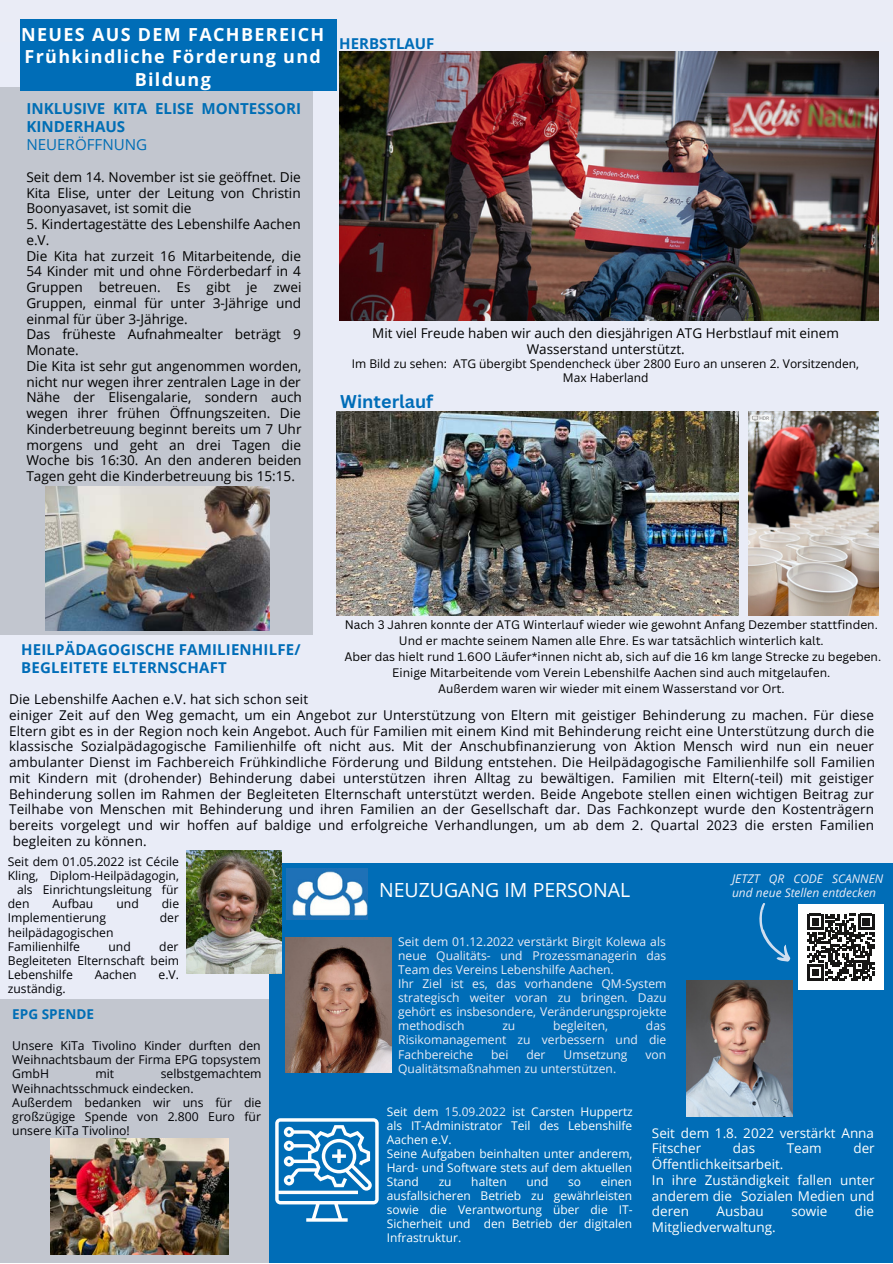
<style>
.page{position:relative;width:893px;height:1264px;background:#fff}
.page>*{position:absolute;margin:0;border:0;box-sizing:border-box;transform-origin:0 0}
.t1{font:19.5px "Open Sans";color:#fff}
.t2{font:700 18px/22.5px "Open Sans";letter-spacing:.075em;color:#fff;text-align:center}
.t3{font:700 18px "Canva Sans";color:#006db8}
.t4{font:700 15.15px/18px "Open Sans";color:#006eb5}
.t5{font:15.15px "Open Sans";color:#006eb5}
.t6{font:700 15px/18px "Open Sans";letter-spacing:.01em;color:#006db8}
.t7{font:13.65px/15.8px "Open Sans";color:#000;text-align:justify}
.t8{font:13.5px/15.8px "Open Sans";letter-spacing:.01em;color:#000105}
.t9{font:13.5px/15.8px "Open Sans";color:#fdfefe}
.t10{font:13.5px/16px "Open Sans";color:#000;text-align:center}
.t11{font:700 13.5px "Open Sans";color:#006eb5}
.t12{font:12.15px/14.2px "Open Sans";color:#000105;text-align:justify}
.t13{font:12.15px/14.1px "Open Sans";color:#eaecf6}
.t14{font:12px/16px "Canva Sans";color:#000;text-align:center}
.t15{font:12px/14px "Open Sans";color:#fdfefe}
.t16{font:12px/14px "Open Sans";color:#000;text-align:center}
.t17{font:italic 12px/14px "Open Sans";color:#e9ecf7}
.s1{color:#e9ecf7}
</style>
<div class="page">
<div style="left:0;top:0;width:892px;height:1262px;background:#e9ecf7"></div>
<div style="left:0;top:999px;width:274px;height:263px;background:#c2c6cf"></div>
<div style="left:270px;top:863px;width:622px;height:399px;background:#006db7"></div>
<img style="left:286px;top:937px;width:105px;height:135px">
<img style="left:286px;top:868px;width:81px;height:51px">
<div style="left:797px;top:904px;width:86px;height:86px;background:#fff"></div>
<svg style="left:807px;top:913px;width:67px;height:67px"></svg>
<img style="left:339px;top:52px;width:538px;height:268px">
<svg style="left:759px;top:903px;width:32px;height:59px"></svg>
<img style="left:336px;top:411px;width:402px;height:204px">
<img style="left:748px;top:411px;width:130px;height:204px">
<img style="left:686px;top:980px;width:106px;height:136px">
<div style="left:0;top:88px;width:313px;height:546px;background:#c2c6cf"></div>
<img style="left:46px;top:486px;width:223px;height:144px">
<img style="left:50px;top:1138px;width:178px;height:115px">
<div style="left:20px;top:19px;width:316px;height:72px;background:#006db7"></div>
<img style="left:186px;top:850px;width:96px;height:123px">
<svg style="left:275px;top:1118px;width:103px;height:103px"></svg>
<h2 class="t2" style="left:21px;top:23px;width:305px">NEUES AUS DEM FACHBEREICH<br>Frühkindliche Förderung und<br>Bildung</h2>
<p class="t4" style="left:26px;top:100px;width:276px">INKLUSIVE KITA ELISE MONTESSORI<br>KINDERHAUS</p>
<p class="t5" style="left:26px;top:134px;width:122px">NEUERÖFFNUNG</p>
<p class="t7" style="left:26px;top:169px;width:276px">Seit dem 14. November ist sie geöffnet. Die Kita Elise, unter der Leitung von Christin Boonyasavet, ist somit die</p>
<p class="t7" style="left:26px;top:216px;width:277px;text-align:left">5. Kindertagestätte des Lebenshilfe Aachen e.V.<br>Die Kita hat zurzeit 16 Mitarbeitende, die 54 Kinder mit und ohne Förderbedarf in 4<br>Gruppen betreuen. Es gibt je zwei Gruppen, einmal für unter 3-Jährige und einmal für über 3-Jährige.<br>Das früheste Aufnahmealter beträgt 9<br>Monate.<br>Die Kita ist sehr gut angenommen worden, nicht nur wegen ihrer zentralen Lage in der Nähe der Elisengalarie, sondern auch wegen ihrer frühen Öffnungszeiten. Die Kinderbetreuung beginnt bereits um 7 Uhr morgens und geht an drei Tagen die Woche bis 16:30. An den anderen beiden Tagen geht die Kinderbetreuung bis 15:15.</p>
<p class="t6" style="left:339px;top:34px;width:97px">HERBSTLAUF</p>
<p class="t10" style="left:372px;top:325px;width:468px">Mit viel Freude haben wir auch den diesjährigen ATG Herbstlauf mit einem<br>Wasserstand unterstützt.</p>
<p class="t16" style="left:352px;top:356px;width:509px">Im Bild zu sehen: ATG übergibt Spendencheck über 2800 Euro an unseren 2. Vorsitzenden,<br>Max Haberland</p>
<h2 class="t3" style="left:340px;top:388px;width:94px">Winterlauf</h2>
<p class="t14" style="left:344px;top:616px;width:538px">Nach 3 Jahren konnte der ATG Winterlauf wieder wie gewohnt Anfang Dezember stattfinden.<br>Und er machte seinem Namen alle Ehre. Es war tatsächlich winterlich kalt.<br>Aber das hielt rund 1.600 Läufer*innen nicht ab, sich auf die 16 km lange Strecke zu begeben.<br>Einige Mitarbeitende vom Verein Lebenshilfe Aachen sind auch mitgelaufen.<br>Außerdem waren wir wieder mit einem Wasserstand vor Ort.</p>
<p class="t6" style="left:21px;top:640px;width:281px">HEILPÄDAGOGISCHE FAMILIENHILFE/<br>BEGLEITETE ELTERNSCHAFT</p>
<p class="t8" style="left:9px;top:691px;width:867px">Die Lebenshilfe Aachen e.V. hat sich schon seit<br>einiger Zeit auf den Weg gemacht, um ein Angebot zur Unterstützung von Eltern mit geistiger Behinderung zu machen. Für diese Eltern gibt es in der Region noch kein Angebot. Auch für Familien mit einem Kind mit Behinderung reicht eine Unterstützung durch die klassische Sozialpädagogische Familienhilfe oft nicht aus. Mit der Anschubfinanzierung von Aktion Mensch wird nun ein neuer ambulanter Dienst im Fachbereich Frühkindliche Förderung und Bildung entstehen. Die Heilpädagogische Familienhilfe soll Familien mit Kindern mit (drohender) Behinderung dabei unterstützen ihren Alltag zu bewältigen. Familien mit Eltern(-teil) mit geistiger Behinderung sollen im Rahmen der Begleiteten Elternschaft unterstützt werden. Beide Angebote stellen einen wichtigen Beitrag zur Teilhabe von Menschen mit Behinderung und ihren Familien an der Gesellschaft dar. Das Fachkonzept wurde den Kostenträgern bereits vorgelegt und wir hoffen auf baldige und erfolgreiche Verhandlungen, um ab dem 2. Quartal 2023 die ersten Familien begleiten zu können.</p>
<p class="t12" style="left:8px;top:853px;width:173px">Seit dem 01.05.2022 ist Cécile</p>
<p class="t12" style="left:8px;top:868px;width:173px">Kling, Diplom-Heilpädagogin,</p>
<p class="t12" style="left:17px;top:882px;width:163px">als Einrichtungsleitung für</p>
<p class="t12" style="left:8px;top:896px;width:23px">den</p>
<p class="t12" style="left:53px;top:896px;width:42px">Aufbau</p>
<p class="t12" style="left:116px;top:896px;width:24px">und</p>
<p class="t12" style="left:162px;top:896px;width:19px">die</p>
<p class="t12" style="left:8px;top:910px;width:100px">Implementierung</p>
<p class="t12" style="left:160px;top:910px;width:21px">der</p>
<p class="t12" style="left:8px;top:924px;width:107px">heilpädagogischen<br>Familienhilfe</p>
<p class="t12" style="left:8px;top:938px;width:173px;text-indent:151px">der Begleiteten Elternschaft beim Lebenshilfe</p>
<p class="t12" style="left:108px;top:938px;width:24px">und</p>
<p class="t12" style="left:95px;top:967px;width:43px">Aachen</p>
<p class="t12" style="left:158px;top:967px;width:22px">e.V.</p>
<p class="t12" style="left:8px;top:981px;width:59px">zuständig.</p>
<p class="t11" style="left:12px;top:1004px;width:83px">EPG SPENDE</p>
<p class="t12" style="left:12px;top:1038px;width:250px">Unsere KiTa Tivolino Kinder durften den Weihnachtsbaum der Firma EPG topsystem GmbH</p>
<p class="t12" style="left:12px;top:1066px;width:251px;text-align:left;text-indent:148px">selbstgemachtem<br>Weihnachtsschmuck eindecken.<br>Außerdem bedanken wir uns für die großzügige Spende von 2.800 Euro für unsere KiTa Tivolino!</p>
<p class="t12" style="left:95px;top:1066px;width:20px">mit</p>
<h1 class="t1" style="left:379px;top:876px;width:253px">NEUZUGANG IM PERSONAL</h1>
<p class="t13" style="left:398px;top:933px;width:270px">Seit dem 01.12.2022 verstärkt Birgit Kolewa als neue Qualitäts- und Prozessmanagerin das Team des Vereins Lebenshilfe Aachen.<br>Ihr Ziel ist es, das vorhandene QM-System strategisch weiter voran zu bringen. Dazu gehört es insbesondere, Veränderungsprojekte methodisch</p>
<p class="t13" style="left:398px;top:1018px;width:269px;text-align:justify;text-indent:248px">das Risikomanagement zu verbessern und die Fachbereiche</p>
<p class="t13" style="left:502px;top:1018px;width:15px">zu</p>
<p class="t13" style="left:553px;top:1018px;width:57px">begleiten,</p>
<p class="t13" style="left:491px;top:1046px;width:19px">bei</p>
<p class="t13" style="left:526px;top:1046px;width:21px">der</p>
<p class="t13" style="left:563px;top:1046px;width:65px">Umsetzung</p>
<p class="t13" style="left:645px;top:1046px;width:22px">von</p>
<p class="t13" style="left:398px;top:1060px;width:219px">Qualitätsmaßnahmen zu unterstützen.</p>
<p class="t17" style="left:732px;top:870px;width:153px">JETZT QR CODE SCANNEN und neue Stellen entdecken</p>
<p class="t15" style="left:387px;top:1103px;width:247px">Seit dem <span class="s1">15.09.2022</span> ist Carsten Huppertz als IT-Administrator Teil des Lebenshilfe<br>Aachen e.V.<br>Seine Aufgaben beinhalten unter anderem,<br>Hard- und Software stets auf dem aktuellen<br>Stand</p>
<p class="t15" style="left:438px;top:1173px;width:14px">zu</p>
<p class="t15" style="left:471px;top:1173px;width:37px">halten</p>
<p class="t15" style="left:526px;top:1173px;width:24px">und</p>
<p class="t15" style="left:568px;top:1173px;width:14px">so</p>
<p class="t15" style="left:387px;top:1173px;width:247px;text-align:justify;text-indent:214px">einen ausfallsicheren Betrieb zu gewährleisten sowie die Verantwortung über die IT-Sicherheit und den Betrieb der digitalen Infrastruktur.</p>
<p class="t9" style="left:652px;top:1124px;width:223px">Seit dem 1.8. 2022 verstärkt Anna<br>Fitscher</p>
<p class="t9" style="left:732px;top:1140px;width:24px">das</p>
<p class="t9" style="left:786px;top:1140px;width:37px">Team</p>
<p class="t9" style="left:853px;top:1140px;width:23px">der</p>
<p class="t9" style="left:652px;top:1155px;width:224px">Öffentlichkeitsarbeit.<br>In ihre Zuständigkeit fallen unter anderem die Sozialen Medien und deren</p>
<p class="t9" style="left:716px;top:1203px;width:49px">Ausbau</p>
<p class="t9" style="left:791px;top:1203px;width:38px">sowie</p>
<p class="t9" style="left:854px;top:1203px;width:21px">die</p>
<p class="t9" style="left:652px;top:1218px;width:125px">Mitgliedverwaltung.</p>
</div>
